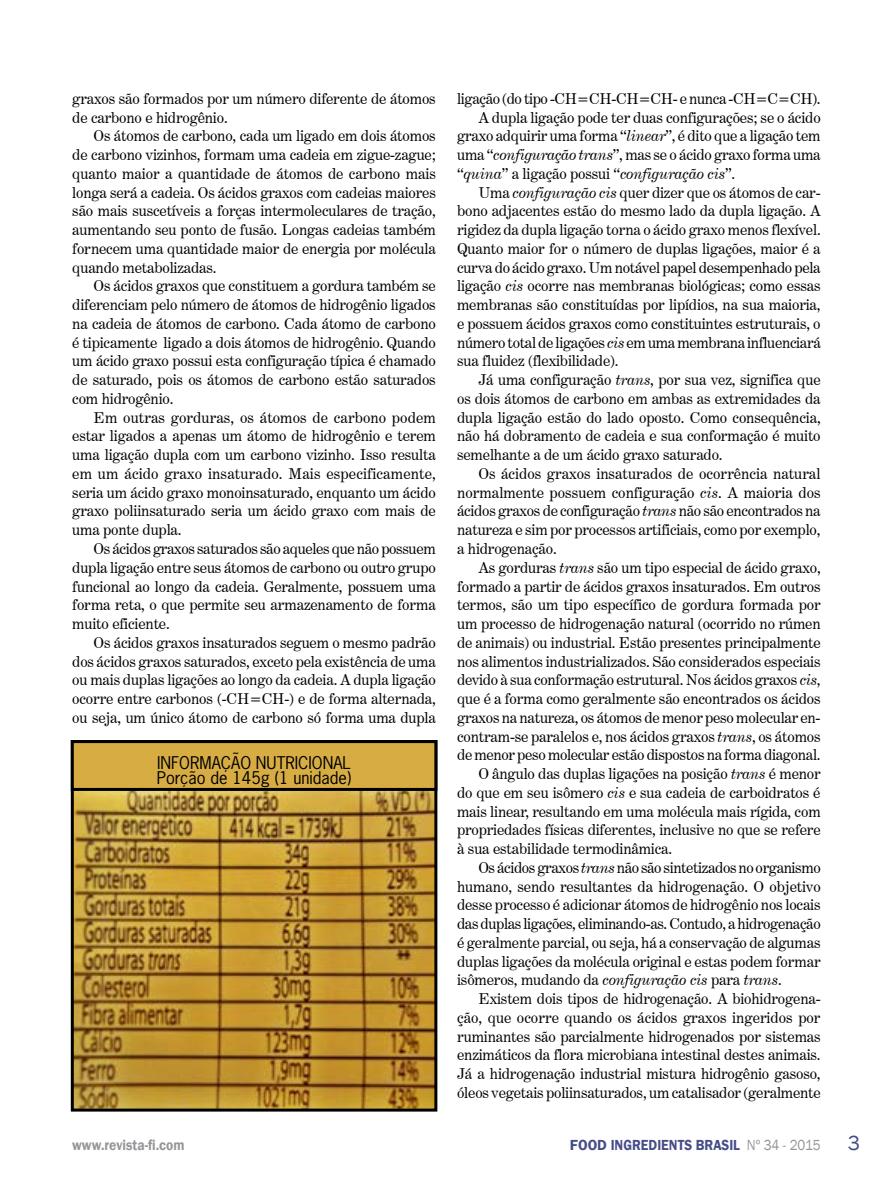
<style>
.page{position:relative;width:893px;height:1191px;background:#fff}
.page>*{position:absolute;margin:0;border:0;box-sizing:border-box;transform-origin:0 0}
.t1{font:21px "Franklin Gothic";color:#464d87}
.t2{font:16.5px/15px "News Gothic Std";color:#000}
.t3{font:15px/18.8px "Century Expanded BT";letter-spacing:-.01em;color:#000;text-align:justify}
.t4{font:italic 15px "Century Expanded BT";letter-spacing:-.01em;color:#000}
.t5{font:600 15px "Franklin Gothic";color:#464d87}
.t6{font:600 15px "Franklin Gothic";color:#939598;scale:.9 1}
.s1{font-style:italic}
.s2{font-style:normal}
.s3{font-weight:400;color:#939598}
</style>
<div class="page">
<img style="left:75px;top:791px;width:358px;height:316px">
<div style="left:71px;top:740px;width:366px;height:371px;border:3px solid #000"></div>
<div style="left:72px;top:741px;width:364px;height:48px;background:#d7ac43"></div>
<div style="left:71px;top:740px;width:366px;height:51px;border:3px solid #000"></div>
<p class="t3" style="left:72px;top:89px;width:365px">graxos são formados por um número diferente de átomos de carbono e hidrogênio.</p>
<p class="t3" style="left:72px;top:126px;width:365px;text-indent:21px">Os átomos de carbono, cada um ligado em dois átomos de carbono vizinhos, formam uma cadeia em zigue-zague; quanto maior a quantidade de átomos de carbono mais longa será a cadeia. Os ácidos graxos com cadeias maiores são mais suscetíveis a forças intermoleculares de tração, aumentando seu ponto de fusão. Longas cadeias também fornecem uma quantidade maior de energia por molécula quando metabolizadas.</p>
<p class="t3" style="left:72px;top:276px;width:365px;text-indent:21px">Os ácidos graxos que constituem a gordura também se diferenciam pelo número de átomos de hidrogênio ligados na cadeia de átomos de carbono. Cada átomo de carbono é tipicamente ligado a dois átomos de hidrogênio. Quando um ácido graxo possui esta configuração típica é chamado de saturado, pois os átomos de carbono estão saturados com hidrogênio.</p>
<p class="t3" style="left:72px;top:408px;width:365px;text-indent:21px">Em outras gorduras, os átomos de carbono podem estar ligados a apenas um átomo de hidrogênio e terem uma ligação dupla com um carbono vizinho. Isso resulta em um ácido graxo insaturado. Mais especificamente, seria um ácido graxo monoinsaturado, enquanto um ácido graxo poliinsaturado seria um ácido graxo com mais de uma ponte dupla.</p>
<p class="t3" style="left:72px;top:539px;width:365px;text-indent:21px">Os ácidos graxos saturados são aqueles que não possuem dupla ligação entre seus átomos de carbono ou outro grupo funcional ao longo da cadeia. Geralmente, possuem uma forma reta, o que permite seu armazenamento de forma muito eficiente.</p>
<p class="t3" style="left:72px;top:633px;width:365px;text-indent:21px">Os ácidos graxos insaturados seguem o mesmo padrão dos ácidos graxos saturados, exceto pela existência de uma ou mais duplas ligações ao longo da cadeia. A dupla ligação ocorre entre carbonos (-CH=CH-) e de forma alternada, ou seja, um único átomo de carbono só forma uma dupla</p>
<p class="t2" style="left:157px;top:754px;width:196px">INFORMAÇÃO NUTRICIONAL<br>Porção de 145g (1 unidade)</p>
<p class="t3" style="left:457px;top:89px;width:365px">ligação (do tipo -CH=CH-CH=CH- e nunca -CH=C=CH).</p>
<p class="t3" style="left:478px;top:108px;width:344px">A dupla ligação pode ter duas configurações; se o ácido</p>
<p class="t3" style="left:457px;top:126px;width:365px">graxo adquirir uma forma “<span class="s1">linear</span>”, é dito que a ligação tem</p>
<p class="t3" style="left:457px;top:145px;width:365px">uma “<span class="s1">configuração trans</span>”, mas se o ácido graxo forma uma</p>
<p class="t4" style="left:457px;top:164px;width:280px"><span class="s2">“</span>quina<span class="s2">” a ligação possui “</span>configuração cis<span class="s2">”.</span></p>
<p class="t3" style="left:478px;top:183px;width:344px">Uma <span class="s1">configuração cis</span> quer dizer que os átomos de car-</p>
<p class="t3" style="left:457px;top:201px;width:365px">bono adjacentes estão do mesmo lado da dupla ligação. A</p>
<p class="t3" style="left:457px;top:220px;width:365px">rigidez da dupla ligação torna o ácido graxo menos flexível.</p>
<p class="t3" style="left:457px;top:239px;width:365px">Quanto maior for o número de duplas ligações, maior é a</p>
<p class="t3" style="left:457px;top:258px;width:365px">curva do ácido graxo. Um notável papel desempenhado pela</p>
<p class="t3" style="left:457px;top:276px;width:365px">ligação <span class="s1">cis</span> ocorre nas membranas biológicas; como essas</p>
<p class="t3" style="left:457px;top:295px;width:365px">membranas são constituídas por lipídios, na sua maioria,</p>
<p class="t3" style="left:457px;top:314px;width:365px">e possuem ácidos graxos como constituintes estruturais, o</p>
<p class="t3" style="left:457px;top:333px;width:365px">número total de ligações <span class="s1">cis</span> em uma membrana influenciará</p>
<p class="t3" style="left:457px;top:351px;width:163px">sua fluidez (flexibilidade).</p>
<p class="t3" style="left:478px;top:370px;width:344px">Já uma configuração <span class="s1">trans</span>, por sua vez, significa que</p>
<p class="t3" style="left:457px;top:389px;width:365px">os dois átomos de carbono em ambas as extremidades da</p>
<p class="t3" style="left:457px;top:408px;width:365px">dupla ligação estão do lado oposto. Como consequência,</p>
<p class="t3" style="left:457px;top:426px;width:365px">não há dobramento de cadeia e sua conformação é muito</p>
<p class="t3" style="left:457px;top:445px;width:267px">semelhante a de um ácido graxo saturado.</p>
<p class="t3" style="left:478px;top:464px;width:344px">Os ácidos graxos insaturados de ocorrência natural</p>
<p class="t3" style="left:457px;top:483px;width:365px">normalmente possuem configuração <span class="s1">cis</span>. A maioria dos</p>
<p class="t3" style="left:457px;top:501px;width:365px">ácidos graxos de configuração <span class="s1">trans</span> não são encontrados na</p>
<p class="t3" style="left:457px;top:520px;width:365px">natureza e sim por processos artificiais, como por exemplo,</p>
<p class="t3" style="left:457px;top:539px;width:101px">a hidrogenação.</p>
<p class="t3" style="left:478px;top:558px;width:344px">As gorduras <span class="s1">trans</span> são um tipo especial de ácido graxo,</p>
<p class="t3" style="left:457px;top:576px;width:365px">formado a partir de ácidos graxos insaturados. Em outros</p>
<p class="t3" style="left:457px;top:595px;width:365px">termos, são um tipo específico de gordura formada por</p>
<p class="t3" style="left:457px;top:614px;width:365px">um processo de hidrogenação natural (ocorrido no rúmen</p>
<p class="t3" style="left:457px;top:633px;width:365px">de animais) ou industrial. Estão presentes principalmente</p>
<p class="t3" style="left:457px;top:651px;width:365px">nos alimentos industrializados. São considerados especiais</p>
<p class="t3" style="left:457px;top:670px;width:365px">devido à sua conformação estrutural. Nos ácidos graxos <span class="s1">cis</span>,</p>
<p class="t3" style="left:457px;top:689px;width:365px">que é a forma como geralmente são encontrados os ácidos</p>
<p class="t3" style="left:457px;top:708px;width:365px">graxos na natureza, os átomos de menor peso molecular en-</p>
<p class="t3" style="left:457px;top:726px;width:365px">contram-se paralelos e, nos ácidos graxos <span class="s1">trans</span>, os átomos</p>
<p class="t3" style="left:457px;top:745px;width:365px">de menor peso molecular estão dispostos na forma diagonal.</p>
<p class="t3" style="left:478px;top:764px;width:344px">O ângulo das duplas ligações na posição <span class="s1">trans</span> é menor</p>
<p class="t3" style="left:457px;top:783px;width:365px">do que em seu isômero <span class="s1">cis</span> e sua cadeia de carboidratos é</p>
<p class="t3" style="left:457px;top:801px;width:365px">mais linear, resultando em uma molécula mais rígida, com</p>
<p class="t3" style="left:457px;top:820px;width:365px">propriedades físicas diferentes, inclusive no que se refere</p>
<p class="t3" style="left:457px;top:839px;width:217px">à sua estabilidade termodinâmica.</p>
<p class="t3" style="left:478px;top:858px;width:344px">Os ácidos graxos <span class="s1">trans</span> não são sintetizados no organismo</p>
<p class="t3" style="left:457px;top:876px;width:365px">humano, sendo resultantes da hidrogenação. O objetivo</p>
<p class="t3" style="left:457px;top:895px;width:365px">desse processo é adicionar átomos de hidrogênio nos locais</p>
<p class="t3" style="left:457px;top:914px;width:365px">das duplas ligações, eliminando-as. Contudo, a hidrogenação</p>
<p class="t3" style="left:457px;top:933px;width:365px">é geralmente parcial, ou seja, há a conservação de algumas</p>
<p class="t3" style="left:457px;top:951px;width:365px">duplas ligações da molécula original e estas podem formar</p>
<p class="t3" style="left:457px;top:970px;width:326px">isômeros, mudando da <span class="s1">configuração cis</span> para <span class="s1">trans</span>.</p>
<p class="t3" style="left:478px;top:989px;width:344px">Existem dois tipos de hidrogenação. A biohidrogena-</p>
<p class="t3" style="left:457px;top:1008px;width:365px">ção, que ocorre quando os ácidos graxos ingeridos por</p>
<p class="t3" style="left:457px;top:1026px;width:365px">ruminantes são parcialmente hidrogenados por sistemas</p>
<p class="t3" style="left:457px;top:1045px;width:365px">enzimáticos da flora microbiana intestinal destes animais.</p>
<p class="t3" style="left:457px;top:1064px;width:365px">Já a hidrogenação industrial mistura hidrogênio gasoso,</p>
<p class="t3" style="left:457px;top:1083px;width:365px">óleos vegetais poliinsaturados, um catalisador (geralmente</p>
<p class="t6" style="left:72px;top:1135px;width:126px">www.revista-fi.com</p>
<p class="t5" style="left:570px;top:1135px;width:252px">FOOD INGREDIENTS BRASIL <span class="s3">Nº 34 - 2015</span></p>
<h1 class="t1" style="left:848px;top:1130px;width:14px">3</h1>
</div>
